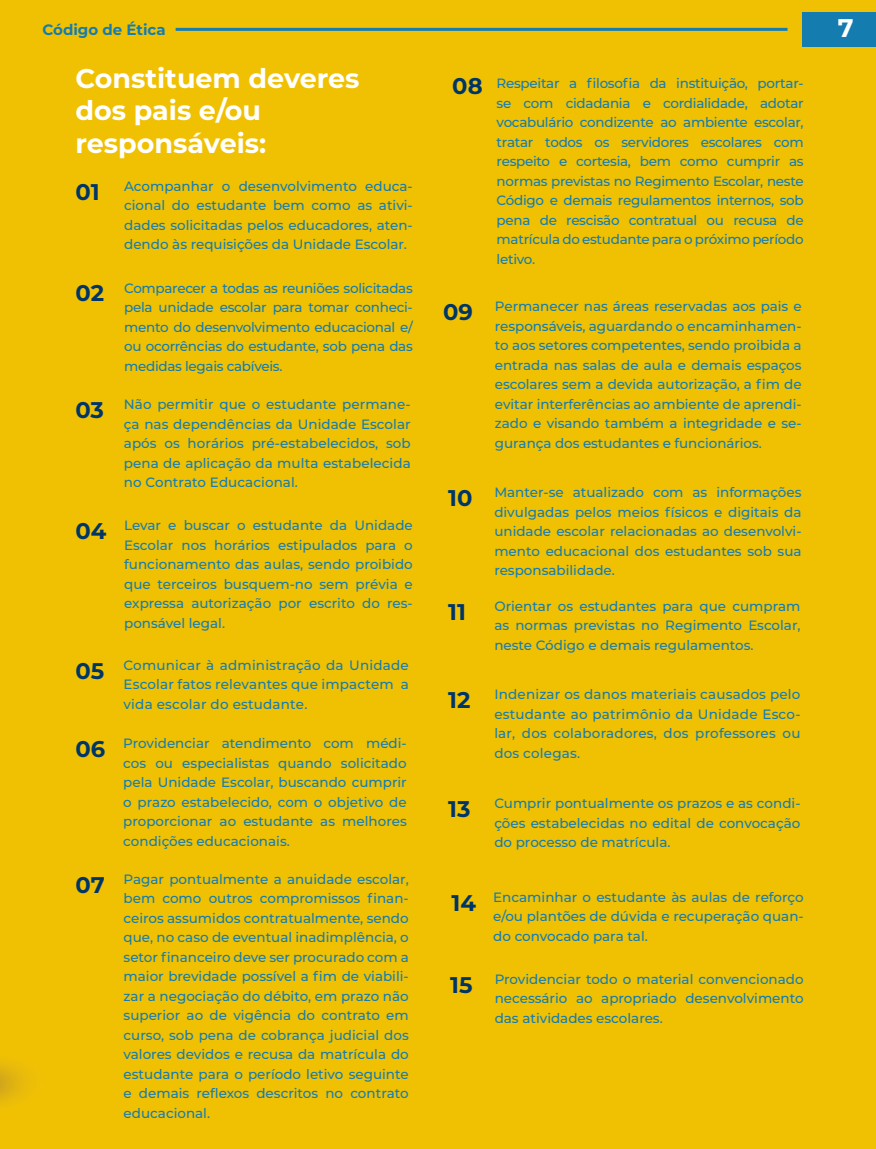
<style>
.page{position:relative;width:876px;height:1149px;background:#fff}
.page>*{position:absolute;margin:0;border:0;box-sizing:border-box;transform-origin:0 0}
.t1{font:700 27px/32.4px "Montserrat";color:#fff}
.t2{font:700 25.5px "Montserrat";color:#fff}
.t3{font:700 22.65px "Montserrat";color:#003667}
.t4{font:700 15px "Montserrat";color:#157caf}
.t5{font:500 13.5px/19.5px "Montserrat";color:#157caf;text-align:justify}
</style>
<div class="page">
<div style="left:0;top:0;width:876px;height:1148px;background:#f0c103"></div>
<div style="left:802px;top:12px;width:74px;height:34px;background:#157caf"></div>
<hr style="left:176px;top:28px;width:611px;height:3px;background:#157caf">
<p class="t4" style="left:43px;top:19px;width:125px">Código de Ética</p>
<h2 class="t2" style="left:838px;top:10px;width:17px">7</h2>
<h1 class="t1" style="left:75px;top:61px;width:286px">Constituem deveres dos pais e/ou responsáveis:</h1>
<p class="t5" style="left:124px;top:176px;width:290px">Acompanhar o desenvolvimento educa&shy;cional do estudante bem como as ativi&shy;dades solicitadas pelos educadores, aten&shy;dendo às requisições da Unidade Escolar.</p>
<h3 class="t3" style="left:75px;top:175px;width:26px">01</h3>
<h3 class="t3" style="left:75px;top:277px;width:30px">02</h3>
<p class="t5" style="left:124px;top:277px;width:290px">Comparecer a todas as reuniões solicitadas pela unidade escolar para tomar conheci&shy;mento do desenvolvimento educacional e/ ou ocorrências do estudante, sob pena das medidas legais cabíveis.</p>
<h3 class="t3" style="left:75px;top:393px;width:30px">03</h3>
<p class="t5" style="left:124px;top:394px;width:288px">Não permitir que o estudante permane&shy;ça nas dependências da Unidade Escolar após os horários pré-estabelecidos, sob pena de aplicação da multa estabelecida no Contrato Educacional.</p>
<h3 class="t3" style="left:75px;top:514px;width:33px">04</h3>
<p class="t5" style="left:124px;top:515px;width:290px">Levar e buscar o estudante da Unidade Escolar nos horários estipulados para o funcionamento das aulas, sendo proibido que terceiros busquem-no sem prévia e expressa autorização por escrito do res&shy;ponsável legal.</p>
<h3 class="t3" style="left:75px;top:654px;width:30px">05</h3>
<p class="t5" style="left:124px;top:654px;width:287px">Comunicar à administração da Unidade Escolar fatos relevantes que impactem a vida escolar do estudante.</p>
<h3 class="t3" style="left:75px;top:732px;width:31px">06</h3>
<p class="t5" style="left:123px;top:733px;width:285px">Providenciar atendimento com médi&shy;cos ou especialistas quando solicitado pela Unidade Escolar, buscando cumprir o prazo estabelecido, com o objetivo de proporcionar ao estudante as melhores condições educacionais.</p>
<h3 class="t3" style="left:75px;top:867px;width:31px">07</h3>
<p class="t5" style="left:124px;top:868px;width:287px">Pagar pontualmente a anuidade escolar, bem como outros compromissos finan&shy;ceiros assumidos contratualmente, sendo que, no caso de eventual inadimplência, o setor financeiro deve ser procurado com a maior brevidade possível a fim de viabili&shy;zar a negociação do débito, em prazo não superior ao de vigência do contrato em curso, sob pena de cobrança judicial dos valores devidos e recusa da matrícula do estudante para o período letivo seguinte e demais reflexos descritos no contrato educacional.</p>
<h3 class="t3" style="left:452px;top:69px;width:32px">08</h3>
<p class="t5" style="left:497px;top:73px;width:309px">Respeitar a filosofia da instituição, portar&shy;se com cidadania e cordialidade, adotar vocabulário condizente ao ambiente escolar, tratar todos os servidores escolares com respeito e cortesia, bem como cumprir as normas previstas no Regimento Escolar, neste Código e demais regulamentos internos, sob pena de rescisão contratual ou recusa de matrícula do estudante para o próximo período letivo.</p>
<h3 class="t3" style="left:443px;top:296px;width:31px">09</h3>
<p class="t5" style="left:495px;top:296px;width:308px">Permanecer nas áreas reservadas aos pais e responsáveis, aguardando o encaminhamen&shy;to aos setores competentes, sendo proibida a entrada nas salas de aula e demais espaços escolares sem a devida autorização, a fim de evitar interferências ao ambiente de aprendi&shy;zado e visando também a integridade e se&shy;gurança dos estudantes e funcionários.</p>
<h3 class="t3" style="left:448px;top:481px;width:26px">10</h3>
<p class="t5" style="left:494px;top:482px;width:309px">Manter-se atualizado com as informações divulgadas pelos meios físicos e digitais da unidade escolar relacionadas ao desenvolvi&shy;mento educacional dos estudantes sob sua responsabilidade.</p>
<h3 class="t3" style="left:448px;top:595px;width:19px">11</h3>
<p class="t5" style="left:494px;top:595px;width:308px">Orientar os estudantes para que cumpram as normas previstas no Regimento Escolar, neste Código e demais regulamentos.</p>
<h3 class="t3" style="left:448px;top:683px;width:24px">12</h3>
<p class="t5" style="left:494px;top:684px;width:308px">Indenizar os danos materiais causados pelo estudante ao patrimônio da Unidade Esco&shy;lar, dos colaboradores, dos professores ou dos colegas.</p>
<h3 class="t3" style="left:448px;top:792px;width:24px">13</h3>
<p class="t5" style="left:494px;top:793px;width:308px">Cumprir pontualmente os prazos e as condi&shy;ções estabelecidas no edital de convocação do processo de matrícula.</p>
<h3 class="t3" style="left:451px;top:886px;width:26px">14</h3>
<h3 class="t3" style="left:450px;top:967px;width:24px">15</h3>
<p class="t5" style="left:493px;top:886px;width:312px">Encaminhar o estudante às aulas de reforço e/ou plantões de dúvida e recuperação quan&shy;do convocado para tal.</p>
<p class="t5" style="left:495px;top:968px;width:311px">Providenciar todo o material convencionado necessário ao apropriado desenvolvimento das atividades escolares.</p>
</div>
